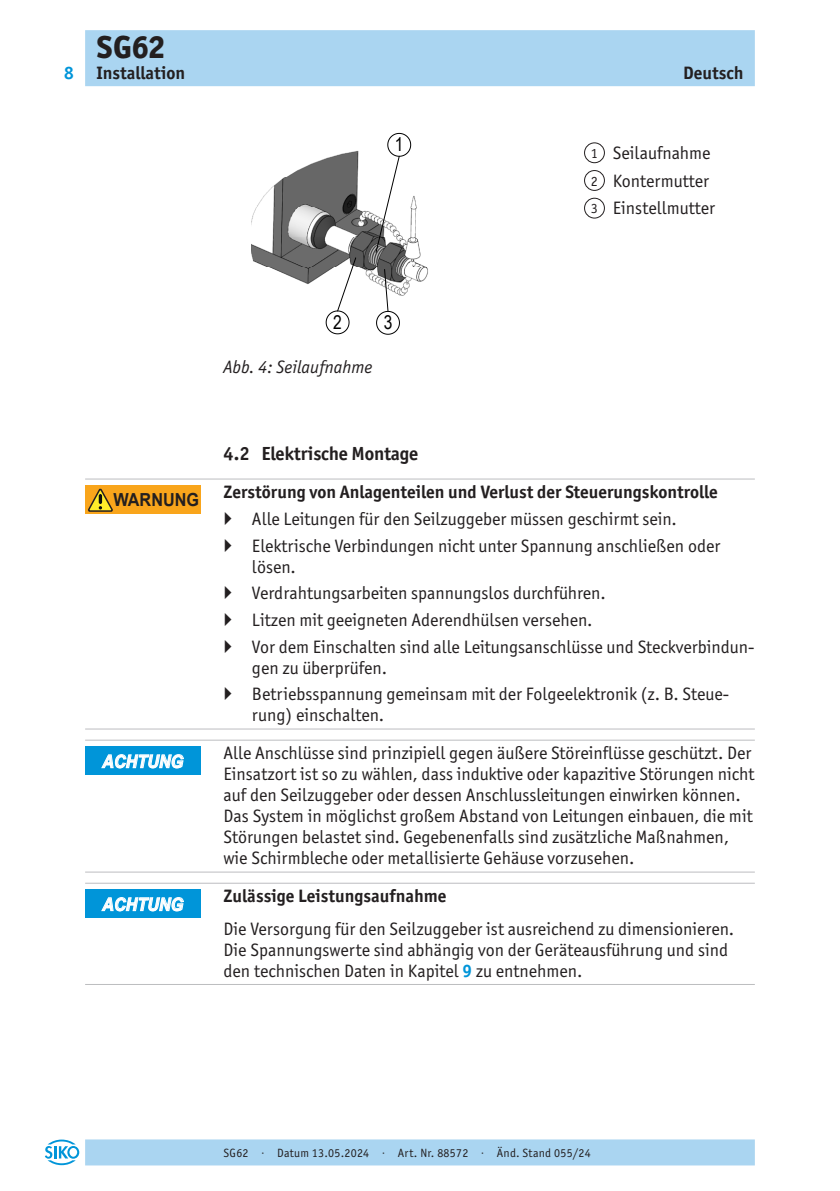
<style>
.page{position:relative;width:840px;height:1191px;background:#fff}
.page>*{position:absolute;margin:0;border:0;box-sizing:border-box;transform-origin:0 0}
.t1{font:800 32px "Officina Sans ITC Pro";color:#231f20}
.t2{font:700 19px "Officina Sans ITC Pro";letter-spacing:-.01em;color:#231f20}
.t3{font:19px "Arial Narrow";color:#000}
._03__Fliesstext_Linien-oben_unten{font:18px/21px "Officina Sans ITC Pro";color:#231f20}
._03__Fliesstext_Linie-unten{font:18px/21px "Officina Sans ITC Pro";color:#231f20}
._02__Ueberschrift_Linie-oben{font:700 18px "Officina Sans ITC Pro";color:#231f20}
._04__Fliesstext_Bildlegende{font:18px "Officina Sans ITC Pro";color:#231f20}
.t4{font:italic 18px "Officina Sans ITC Pro";color:#231f20}
.t5{font:italic 700 18px "Arial";color:#fff;scale:.9 1}
.t6{font:700 18px "Arial";color:#231f20;scale:.9 1}
.t7{font:700 18px "Officina Sans ITC Pro";color:#0095d9}
._04__Zahl_Bildlegende{font:14px "Officina Sans ITC Pro";color:#231f20}
.t8{font:12px "Officina Sans ITC Pro";letter-spacing:.02em;color:#231f20}
.s1{font-weight:700;color:#0095d9}
</style>
<div class="page">
<div style="left:85px;top:30px;width:669px;height:56px;background:#aad5f1"></div>
<div style="left:85px;top:1139px;width:669px;height:26px;background:#aad5f1"></div>
<svg style="left:45px;top:1139px;width:34px;height:26px"></svg>
<hr style="left:85px;top:478px;width:669px;height:1px;background:#bcbdc0">
<hr style="left:85px;top:728px;width:669px;height:1px;background:#bcbdc0">
<hr style="left:85px;top:739px;width:669px;height:1px;background:#bcbdc0">
<hr style="left:85px;top:871px;width:669px;height:1px;background:#bcbdc0">
<hr style="left:85px;top:882px;width:669px;height:1px;background:#bcbdc0">
<hr style="left:85px;top:984px;width:669px;height:1px;background:#bcbdc0">
<svg style="left:251px;top:132px;width:177px;height:202px"></svg>
<div style="left:584px;top:143px;width:20px;height:20px;border:1px solid #231f20;border-radius:50%"></div>
<div style="left:584px;top:170px;width:20px;height:21px;border:1px solid #231f20;border-radius:50%"></div>
<div style="left:584px;top:198px;width:20px;height:20px;border:1px solid #231f20;border-radius:50%"></div>
<div style="left:85px;top:485px;width:116px;height:29px;background:#f9a51b"></div>
<svg style="left:88px;top:488px;width:25px;height:24px"></svg>
<div style="left:85px;top:747px;width:116px;height:28px;background:#0095d9"></div>
<svg style="left:102px;top:754px;width:81px;height:14px"></svg>
<div style="left:85px;top:889px;width:116px;height:29px;background:#0095d9"></div>
<svg style="left:102px;top:897px;width:81px;height:14px"></svg>
<p class="t7" style="left:64px;top:62px;width:11px">8</p>
<h1 class="t1" style="left:96px;top:26px;width:70px">SG62</h1>
<p class="_02__Ueberschrift_Linie-oben" style="left:96px;top:62px;width:90px">Installation</p>
<p class="_02__Ueberschrift_Linie-oben" style="left:682px;top:62px;width:62px">Deutsch</p>
<p class="t3" style="left:394px;top:130px;width:10px">1</p>
<p class="_04__Zahl_Bildlegende" style="left:590px;top:145px;width:8px">1</p>
<p class="_04__Fliesstext_Bildlegende" style="left:612px;top:142px;width:99px">Seilaufnahme</p>
<p class="_04__Zahl_Bildlegende" style="left:590px;top:173px;width:8px">2</p>
<p class="_04__Fliesstext_Bildlegende" style="left:612px;top:170px;width:98px">Kontermutter</p>
<p class="_04__Zahl_Bildlegende" style="left:590px;top:200px;width:8px">3</p>
<p class="_04__Fliesstext_Bildlegende" style="left:612px;top:198px;width:104px">Einstellmutter</p>
<p class="t3" style="left:333px;top:308px;width:10px">2</p>
<p class="t4" style="left:223px;top:357px;width:150px">Abb. 4: Seilaufnahme</p>
<p class="t3" style="left:383px;top:308px;width:10px">3</p>
<p class="t6" style="left:113px;top:488px;width:97px">WARNUNG</p>
<p class="t5" style="left:102px;top:749px;width:92px">ACHTUNG</p>
<p class="t5" style="left:102px;top:892px;width:92px">ACHTUNG</p>
<p class="t2" style="left:223px;top:442px;width:196px">4.2 Elektrische Montage</p>
<p class="_02__Ueberschrift_Linie-oben" style="left:223px;top:481px;width:495px">Zerstörung von Anlagenteilen und Verlust der Steuerungskontrolle</p>
<p class="_03__Fliesstext_Linien-oben_unten" style="left:252px;top:508px;width:426px">Alle Leitungen für den Seilzuggeber müssen geschirmt sein.</p>
<p class="_03__Fliesstext_Linien-oben_unten" style="left:252px;top:535px;width:469px">Elektrische Verbindungen nicht unter Spannung anschließen oder lösen.</p>
<p class="_03__Fliesstext_Linien-oben_unten" style="left:252px;top:582px;width:355px">Verdrahtungsarbeiten spannungslos durchführen.</p>
<p class="_03__Fliesstext_Linien-oben_unten" style="left:252px;top:609px;width:342px">Litzen mit geeigneten Aderendhülsen versehen.</p>
<p class="_03__Fliesstext_Linien-oben_unten" style="left:252px;top:636px;width:504px">Vor dem Einschalten sind alle Leitungsanschlüsse und Steckverbindun&shy;gen zu überprüfen.</p>
<p class="_03__Fliesstext_Linien-oben_unten" style="left:252px;top:683px;width:478px">Betriebsspannung gemeinsam mit der Folgeelektronik (z. B. Steue&shy;rung) einschalten.</p>
<p class="_03__Fliesstext_Linien-oben_unten" style="left:223px;top:742px;width:532px">Alle Anschlüsse sind prinzipiell gegen äußere Störeinflüsse geschützt. Der Einsatzort ist so zu wählen, dass induktive oder kapazitive Störungen nicht auf den Seilzuggeber oder dessen Anschlussleitungen einwirken können.<br>Das System in möglichst großem Abstand von Leitungen einbauen, die mit Störungen belastet sind. Gegebenenfalls sind zusätzliche Maßnahmen, wie Schirmbleche oder metallisierte Gehäuse vorzusehen.</p>
<p class="_02__Ueberschrift_Linie-oben" style="left:223px;top:885px;width:224px">Zulässige Leistungsaufnahme</p>
<p class="_03__Fliesstext_Linie-unten" style="left:223px;top:918px;width:512px">Die Versorgung für den Seilzuggeber ist ausreichend zu dimensionieren.<br>Die Spannungswerte sind abhängig von der Geräteausführung und sind den technischen Daten in Kapitel <span class="s1">9</span> zu entnehmen.</p>
<p class="t8" style="left:223px;top:1145px;width:368px">SG62 · Datum 13.05.2024 · Art. Nr. 88572 · Änd. Stand 055/24</p>
</div>
